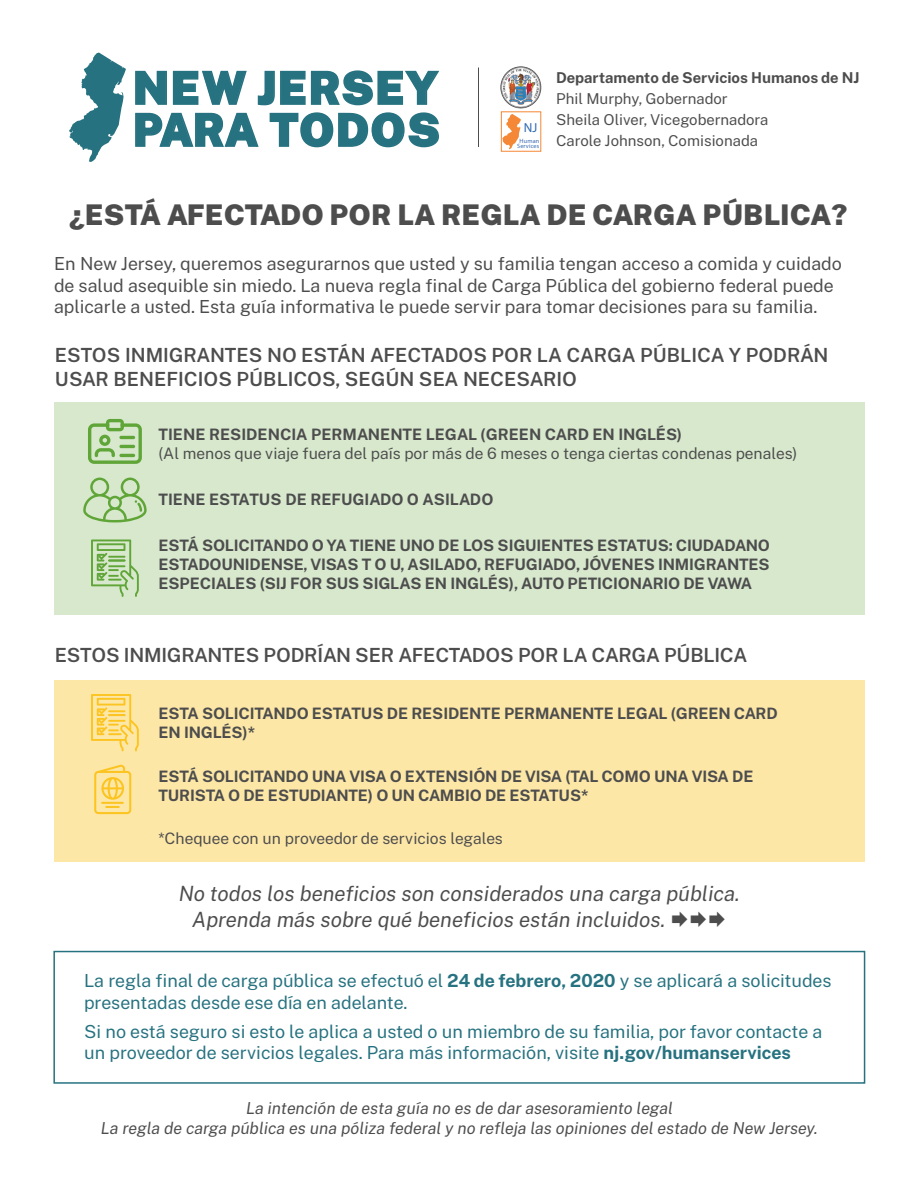
<style>
.page{position:relative;width:918px;height:1188px;background:#fff}
.page>*{position:absolute;margin:0;border:0;box-sizing:border-box;transform-origin:0 0}
.t1{font:900 45px/42px "Public Sans";letter-spacing:.025em;color:#267280}
.t2{font:900 28.5px "Public Sans";color:#4d4d4d}
.t3{font:italic 21px/25.2px "Public Sans";color:#4d4d4d}
.t4{font:600 19.5px/23.4px "Public Sans";letter-spacing:-.005em;color:#4d4d4d}
.t5{font:18px/21.6px "Public Sans";color:#267280}
.t6{font:18px/21.6px "Public Sans";color:#4d4d4d}
.t7{font:italic 16.5px/19.8px "Public Sans";color:#4d4d4d;text-align:center}
.t8{font:700 15.75px/18.9px "Public Sans";letter-spacing:-.01em;color:#4d4d4d}
.t9{font:15.75px "Public Sans";color:#4d4d4d}
.t10{font:15px/21px "Public Sans";color:#4d4d4d}
.t11{font:700 15px "Public Sans";color:#4d4d4d}
.t12{font:13.05px "Myriad Pro";color:#306ab3}
.t13{font:6.15px/5.2px "Myriad Pro";letter-spacing:.025em;color:#376ab2;text-align:center}
.s1{font-weight:700}
</style>
<div class="page">
<div style="left:501px;top:112px;width:40px;height:40px;background:#fff;border:1px solid #f58836"></div>
<svg style="left:502px;top:114px;width:19px;height:35px"></svg>
<div style="left:54px;top:402px;width:811px;height:213px;background:#d7e8cd"></div>
<img style="left:500px;top:66px;width:42px;height:43px">
<svg style="left:135px;top:70px;width:112px;height:35px"></svg>
<svg style="left:257px;top:70px;width:182px;height:36px"></svg>
<svg style="left:135px;top:112px;width:124px;height:35px"></svg>
<svg style="left:269px;top:112px;width:170px;height:36px"></svg>
<svg style="left:69px;top:52px;width:57px;height:110px"></svg>
<hr style="left:478px;top:68px;width:1px;height:79px;background:#4d4d4d">
<div style="left:54px;top:681px;width:811px;height:181px;background:#fde7a7"></div>
<div style="left:53px;top:951px;width:812px;height:133px;border:2px solid #267280"></div>
<svg style="left:94px;top:765px;width:37px;height:49px"></svg>
<svg style="left:88px;top:419px;width:54px;height:45px"></svg>
<hr style="left:119px;top:436px;width:16px;height:3px;background:#60a537;border-radius:2px">
<hr style="left:119px;top:445px;width:16px;height:3px;background:#60a537;border-radius:2px">
<hr style="left:119px;top:454px;width:16px;height:3px;background:#60a537;border-radius:2px">
<svg style="left:91px;top:540px;width:48px;height:57px"></svg>
<svg style="left:91px;top:694px;width:48px;height:57px"></svg>
<svg style="left:83px;top:478px;width:64px;height:44px"></svg>
<h1 class="t1" style="left:133px;top:65px;width:309px">NEW JERSEY<br>PARA TODOS</h1>
<p class="t12" style="left:524px;top:120px;width:15px">NJ</p>
<p class="t13" style="left:517px;top:138px;width:24px">Human<br>Services</p>
<p class="t11" style="left:556px;top:66px;width:305px">Departamento de Servicios Humanos de NJ</p>
<p class="t10" style="left:556px;top:88px;width:214px">Phil Murphy, Gobernador<br>Sheila Oliver, Vicegobernadora<br>Carole Johnson, Comisionada</p>
<h2 class="t2" style="left:69px;top:192px;width:781px">¿ESTÁ AFECTADO POR LA REGLA DE CARGA PÚBLICA?</h2>
<p class="t6" style="left:54px;top:252px;width:790px">En New Jersey, queremos asegurarnos que usted y su familia tengan acceso a comida y cuidado de salud asequible sin miedo. La nueva regla final de Carga Pública del gobierno federal puede aplicarle a usted. Esta guía informativa le puede servir para tomar decisiones para su familia.</p>
<p class="t4" style="left:55px;top:343px;width:775px">ESTOS INMIGRANTES NO ESTÁN AFECTADOS POR LA CARGA PÚBLICA Y PODRÁN<br>USAR BENEFICIOS PÚBLICOS, SEGÚN SEA NECESARIO</p>
<p class="t8" style="left:159px;top:424px;width:525px">TIENE RESIDENCIA PERMANENTE LEGAL (GREEN CARD EN INGLÉS)</p>
<p class="t9" style="left:159px;top:441px;width:640px">(Al menos que viaje fuera del país por más de 6 meses o tenga ciertas condenas penales)</p>
<p class="t8" style="left:159px;top:489px;width:336px">TIENE ESTATUS DE REFUGIADO O ASILADO</p>
<p class="t8" style="left:159px;top:535px;width:613px;text-align:justify">ESTÁ SOLICITANDO O YA TIENE UNO DE LOS SIGUIENTES ESTATUS: CIUDADANO ESTADOUNIDENSE, VISAS T O U, ASILADO, REFUGIADO, JÓVENES INMIGRANTES ESPECIALES (SIJ FOR SUS SIGLAS EN INGLÉS), AUTO PETICIONARIO DE VAWA</p>
<p class="t4" style="left:55px;top:642px;width:694px">ESTOS INMIGRANTES PODRÍAN SER AFECTADOS POR LA CARGA PÚBLICA</p>
<p class="t8" style="left:159px;top:703px;width:621px">ESTA SOLICITANDO ESTATUS DE RESIDENTE PERMANENTE LEGAL (GREEN CARD<br>EN INGLÉS)*</p>
<p class="t8" style="left:159px;top:766px;width:596px">ESTÁ SOLICITANDO UNA VISA O EXTENSIÓN DE VISA (TAL COMO UNA VISA DE<br>TURISTA O DE ESTUDIANTE) O UN CAMBIO DE ESTATUS*</p>
<p class="t9" style="left:159px;top:826px;width:346px">*Chequee con un proveedor de servicios legales</p>
<h3 class="t3" style="left:192px;top:880px;width:549px;text-indent:-13px">No todos los beneficios son considerados una carga pública.<br>Aprenda más sobre qué beneficios están incluidos.</h3>
<p class="t5" style="left:84px;top:969px;width:749px">La regla final de carga pública se efectuó el <span class="s1">24 de febrero, 2020</span> y se aplicará a solicitudes presentadas desde ese día en adelante.</p>
<p class="t5" style="left:84px;top:1020px;width:740px">Si no está seguro si esto le aplica a usted o un miembro de su familia, por favor contacte a un proveedor de servicios legales. Para más información, visite <span class="s1">nj.gov/humanservices</span></p>
<p class="t7" style="left:101px;top:1098px;width:718px">La intención de esta guía no es de dar asesoramiento legal<br>La regla de carga pública es una póliza federal y no refleja las opiniones del estado de New Jersey.</p>
</div>
